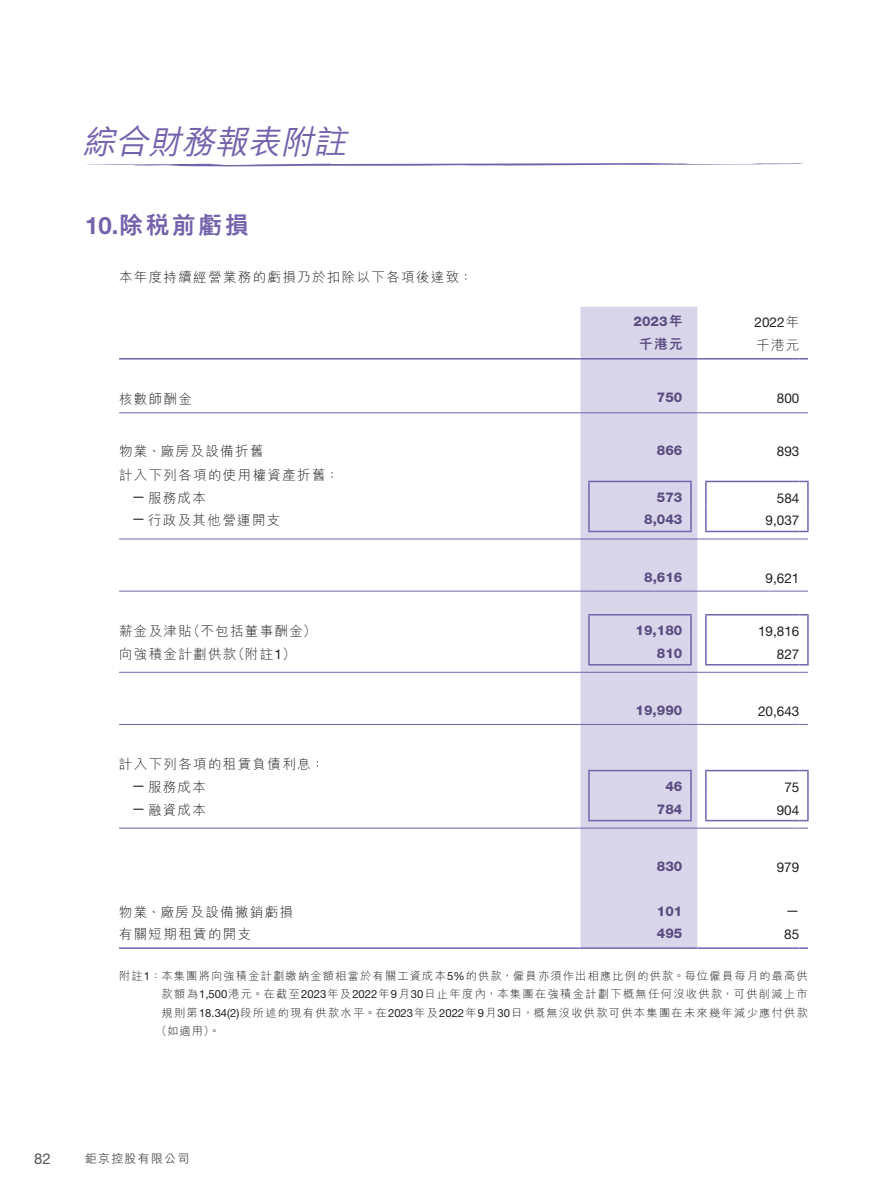
<style>
.page{position:relative;width:893px;height:1191px;background:#fff}
.page>*{position:absolute;margin:0;border:0;box-sizing:border-box;transform-origin:0 0}
.t1{font:italic 500 33px "M Hei HK";color:#7462ab}
.t2{font:800 24px "M Hei HK";letter-spacing:.1em;color:#7462ab}
.t3{font:15px "Helvetica Neue LT Std";color:#57585a}
.t4{font:300 13.5px/23.2px "M Hei HK";letter-spacing:.1em;color:#231f20}
.t5{font:800 13.5px "Helvetica Neue LT Std";color:#5b4d81}
.t6{font:13.5px "Helvetica Neue LT Std";color:#231f20}
.t7{font:800 13.5px "M Hei HK";color:#5b4d81}
.t8{font:500 12px "M Hei HK";letter-spacing:.1em;color:#57585a}
.t9{font:300 11.25px "M Hei HK";letter-spacing:.11em;color:#231f20}
.s1{font-family:"Helvetica Neue LT Std";font-weight:700}
.s2{font-family:"M Hei HK"}
.s3{font-family:"M Hei HK";font-weight:300}
.s4{font-family:"Helvetica Neue LT Std";font-weight:400}
</style>
<div class="page">
<svg style="left:86px;top:163px;width:718px;height:4px"></svg>
<div style="left:580px;top:307px;width:117px;height:640px;background:#d9d5ea"></div>
<hr style="left:119px;top:947px;width:461px;height:2px;background:#7462ab">
<svg style="left:580px;top:947px;width:9px;height:2px"></svg>
<hr style="left:589px;top:947px;width:93px;height:2px;background:#7462ab">
<svg style="left:682px;top:947px;width:24px;height:2px"></svg>
<hr style="left:706px;top:947px;width:93px;height:2px;background:#7462ab">
<svg style="left:799px;top:947px;width:9px;height:2px"></svg>
<hr style="left:119px;top:358px;width:461px;height:1px;background:#7462ab">
<hr style="left:589px;top:358px;width:93px;height:1px;background:#7462ab">
<svg style="left:682px;top:358px;width:24px;height:1px"></svg>
<hr style="left:706px;top:358px;width:93px;height:1px;background:#7462ab">
<hr style="left:119px;top:591px;width:461px;height:1px;background:#7462ab">
<hr style="left:119px;top:724px;width:461px;height:1px;background:#7462ab">
<hr style="left:119px;top:672px;width:461px;height:1px;background:#7462ab">
<hr style="left:589px;top:672px;width:93px;height:1px;background:#7462ab">
<svg style="left:682px;top:672px;width:24px;height:1px"></svg>
<hr style="left:706px;top:672px;width:93px;height:1px;background:#7462ab">
<hr style="left:589px;top:724px;width:93px;height:1px;background:#7462ab">
<svg style="left:682px;top:724px;width:24px;height:1px"></svg>
<hr style="left:706px;top:724px;width:93px;height:1px;background:#7462ab">
<hr style="left:589px;top:412px;width:93px;height:1px;background:#7462ab">
<svg style="left:682px;top:412px;width:24px;height:1px"></svg>
<hr style="left:706px;top:412px;width:93px;height:1px;background:#7462ab">
<hr style="left:589px;top:827px;width:93px;height:1px;background:#7462ab">
<svg style="left:682px;top:827px;width:24px;height:1px"></svg>
<hr style="left:706px;top:827px;width:93px;height:1px;background:#7462ab">
<hr style="left:589px;top:538px;width:93px;height:1px;background:#7462ab">
<svg style="left:682px;top:538px;width:24px;height:1px"></svg>
<hr style="left:706px;top:538px;width:93px;height:1px;background:#7462ab">
<hr style="left:119px;top:827px;width:461px;height:1px;background:#7462ab">
<hr style="left:119px;top:538px;width:461px;height:1px;background:#7462ab">
<hr style="left:119px;top:412px;width:461px;height:1px;background:#7462ab">
<hr style="left:589px;top:591px;width:93px;height:1px;background:#7462ab">
<svg style="left:682px;top:591px;width:24px;height:1px"></svg>
<hr style="left:706px;top:591px;width:93px;height:1px;background:#7462ab">
<hr style="left:588px;top:482px;width:2px;height:23px;background:#7462ab">
<hr style="left:588px;top:481px;width:94px;height:1px;background:#7462ab">
<hr style="left:690px;top:482px;width:2px;height:23px;background:#7462ab">
<hr style="left:705px;top:482px;width:2px;height:23px;background:#7462ab">
<hr style="left:705px;top:481px;width:94px;height:1px;background:#7462ab">
<hr style="left:807px;top:482px;width:2px;height:23px;background:#7462ab">
<hr style="left:588px;top:505px;width:2px;height:26px;background:#7462ab">
<hr style="left:690px;top:505px;width:2px;height:26px;background:#7462ab">
<hr style="left:705px;top:505px;width:2px;height:26px;background:#7462ab">
<hr style="left:807px;top:505px;width:2px;height:26px;background:#7462ab">
<hr style="left:588px;top:531px;width:94px;height:1px;background:#7462ab">
<hr style="left:705px;top:531px;width:94px;height:1px;background:#7462ab">
<hr style="left:588px;top:615px;width:2px;height:23px;background:#7462ab">
<hr style="left:588px;top:614px;width:94px;height:1px;background:#7462ab">
<hr style="left:690px;top:615px;width:2px;height:23px;background:#7462ab">
<hr style="left:705px;top:615px;width:2px;height:23px;background:#7462ab">
<hr style="left:705px;top:614px;width:94px;height:1px;background:#7462ab">
<hr style="left:807px;top:615px;width:2px;height:23px;background:#7462ab">
<hr style="left:588px;top:638px;width:2px;height:26px;background:#7462ab">
<hr style="left:690px;top:638px;width:2px;height:26px;background:#7462ab">
<hr style="left:705px;top:638px;width:2px;height:26px;background:#7462ab">
<hr style="left:807px;top:638px;width:2px;height:26px;background:#7462ab">
<hr style="left:588px;top:664px;width:94px;height:1px;background:#7462ab">
<hr style="left:705px;top:664px;width:94px;height:1px;background:#7462ab">
<hr style="left:588px;top:771px;width:2px;height:23px;background:#7462ab">
<hr style="left:588px;top:770px;width:94px;height:1px;background:#7462ab">
<hr style="left:690px;top:771px;width:2px;height:23px;background:#7462ab">
<hr style="left:705px;top:771px;width:2px;height:23px;background:#7462ab">
<hr style="left:705px;top:770px;width:94px;height:1px;background:#7462ab">
<hr style="left:807px;top:771px;width:2px;height:23px;background:#7462ab">
<hr style="left:588px;top:794px;width:2px;height:26px;background:#7462ab">
<hr style="left:690px;top:794px;width:2px;height:26px;background:#7462ab">
<hr style="left:705px;top:794px;width:2px;height:26px;background:#7462ab">
<hr style="left:807px;top:794px;width:2px;height:26px;background:#7462ab">
<hr style="left:588px;top:820px;width:94px;height:1px;background:#7462ab">
<hr style="left:705px;top:820px;width:94px;height:1px;background:#7462ab">
<h1 class="t1" style="left:82px;top:118px;width:274px">綜合財務報表附註</h1>
<h2 class="t2" style="left:85px;top:213px;width:165px"><span class="s1">10.</span> 除稅前虧損</h2>
<p class="t4" style="left:119px;top:266px;width:355px">本年度持續經營業務的虧損乃於扣除以下各項後達致：</p>
<p class="t5" style="left:634px;top:313px;width:50px">2023<span class="s2">年</span></p>
<p class="t6" style="left:754px;top:314px;width:46px">2022<span class="s3">年</span></p>
<p class="t7" style="left:639px;top:337px;width:45px">千港元</p>
<p class="t4" style="left:756px;top:333px;width:45px">千港元</p>
<p class="t4" style="left:119px;top:387px;width:74px">核數師酬金</p>
<p class="t5" style="left:657px;top:389px;width:27px">750</p>
<p class="t6" style="left:777px;top:390px;width:24px">800</p>
<p class="t4" style="left:119px;top:440px;width:146px">物業、廠房及設備折舊</p>
<p class="t5" style="left:657px;top:442px;width:27px">866</p>
<p class="t6" style="left:777px;top:443px;width:24px">893</p>
<p class="t4" style="left:132px;top:463px;width:209px;text-indent:-13px">計入下列各項的使用權資產折舊：<sup>—</sup>服務成本</p>
<p class="t5" style="left:657px;top:489px;width:27px">573</p>
<p class="t6" style="left:777px;top:490px;width:24px">584</p>
<p class="t4" style="left:132px;top:509px;width:150px"><sup>—</sup>行政及其他營運開支</p>
<p class="t5" style="left:644px;top:511px;width:40px">8,043</p>
<p class="t6" style="left:766px;top:512px;width:35px">9,037</p>
<p class="t5" style="left:644px;top:568px;width:40px">8,616</p>
<p class="t6" style="left:766px;top:570px;width:35px">9,621</p>
<p class="t4" style="left:119px;top:619px;width:199px">薪金及津貼（不包括董事酬金）</p>
<p class="t5" style="left:636px;top:622px;width:48px">19,180</p>
<p class="t6" style="left:758px;top:623px;width:43px">19,816</p>
<p class="t4" style="left:119px;top:642px;width:178px">向強積金計劃供款（附註<span class="s4">1</span>）</p>
<p class="t5" style="left:657px;top:645px;width:27px">810</p>
<p class="t6" style="left:777px;top:646px;width:24px">827</p>
<p class="t4" style="left:132px;top:752px;width:194px;text-indent:-13px">計入下列各項的租賃負債利息：<sup>—</sup>服務成本</p>
<p class="t5" style="left:636px;top:702px;width:48px">19,990</p>
<p class="t6" style="left:758px;top:703px;width:43px">20,643</p>
<p class="t5" style="left:665px;top:778px;width:19px">46</p>
<p class="t6" style="left:784px;top:779px;width:17px">75</p>
<p class="t4" style="left:132px;top:798px;width:76px"><sup>—</sup>融資成本</p>
<p class="t5" style="left:657px;top:800px;width:27px">784</p>
<p class="t6" style="left:777px;top:801px;width:24px">904</p>
<p class="t5" style="left:657px;top:858px;width:27px">830</p>
<p class="t6" style="left:777px;top:859px;width:24px">979</p>
<p class="t4" style="left:119px;top:900px;width:176px">物業、廠房及設備撇銷虧損</p>
<p class="t5" style="left:657px;top:903px;width:27px">101</p>
<p class="t6" style="left:786px;top:902px;width:15px">—</p>
<p class="t4" style="left:119px;top:922px;width:134px">有關短期租賃的開支</p>
<p class="t5" style="left:657px;top:925px;width:27px">495</p>
<p class="t6" style="left:784px;top:926px;width:17px">85</p>
<p class="t9" style="left:119px;top:970px;width:690px">附註<span class="s4">1</span>：本集團將向強積金計劃繳納金額相當於有關工資成本<span class="s4">5%</span>的供款，僱員亦須作出相應比例的供款。每位僱員每月的最高供</p>
<p class="t9" style="left:162px;top:988px;width:648px">款額為<span class="s4">1,500</span>港元。在截至<span class="s4">2023</span>年及<span class="s4">2022</span>年<span class="s4">9</span>月<span class="s4">30</span>日止年度內，本集團在強積金計劃下概無任何沒收供款，可供削減上市</p>
<p class="t9" style="left:162px;top:1006px;width:648px">規則第<span class="s4">18.34(2)</span>段所述的現有供款水平。在<span class="s4">2023</span>年及<span class="s4">2022</span>年<span class="s4">9</span>月<span class="s4">30</span>日，概無沒收供款可供本集團在未來幾年減少應付供款</p>
<p class="t9" style="left:156px;top:1024px;width:66px">（如適用）。</p>
<h3 class="t3" style="left:34px;top:1149px;width:18px">82</h3>
<p class="t8" style="left:85px;top:1149px;width:106px">鉅京控股有限公司</p>
</div>
